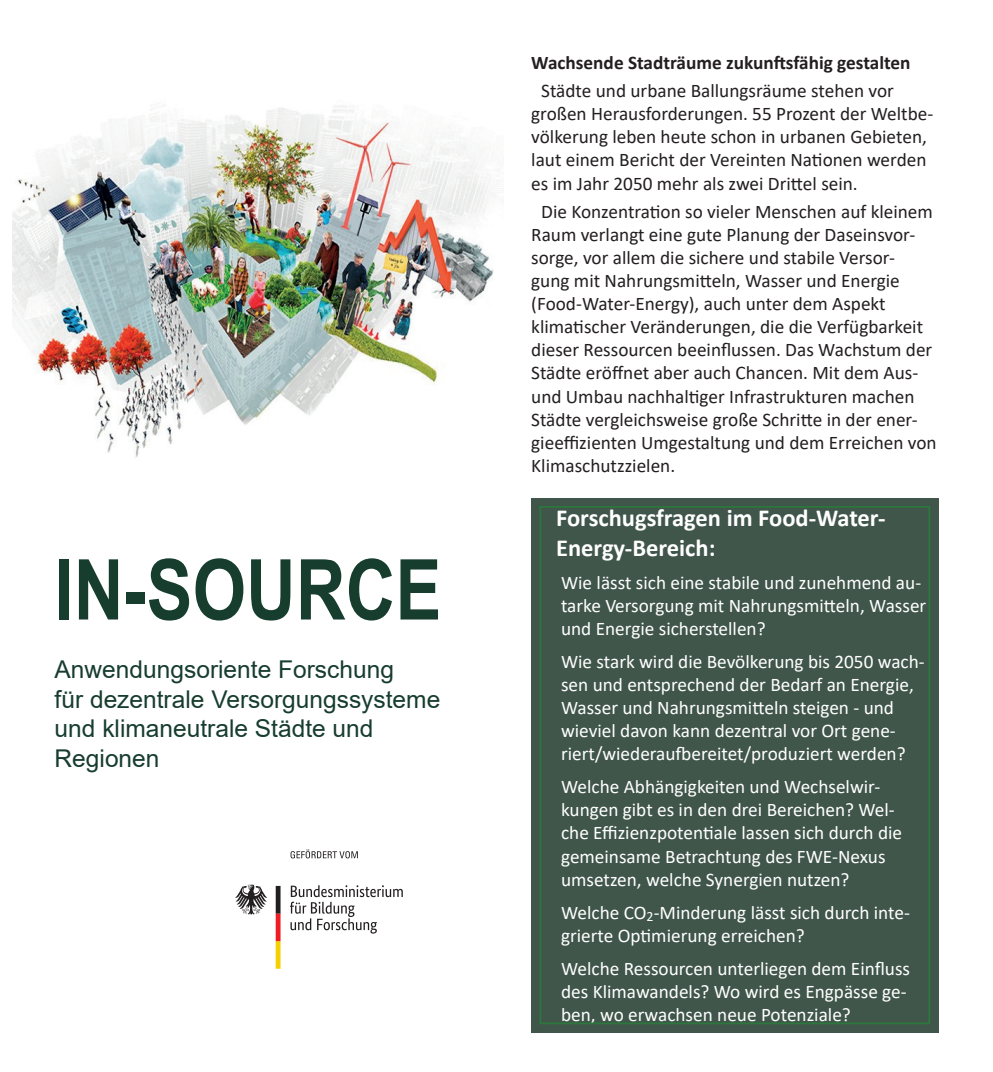
<style>
.page{position:relative;width:993px;height:1072px;background:#fff}
.page>*{position:absolute;margin:0;border:0;box-sizing:border-box;transform-origin:0 0}
.t1{font:700 84px "Arial Narrow";color:#173d2f}
.t2{font:24.5px/29.4px "Arial";color:#173d2f}
.t3{font:700 24.5px/29.4px "Calibri";color:#fff}
.t4{font:19.25px/23.1px "Calibri";color:#231f20}
.t5{font:19.25px/23.1px "Calibri";color:#fff}
.t6{font:700 19.25px "Calibri";color:#231f20}
</style>
<div class="page">
<div style="left:531px;top:498px;width:407px;height:534px;background:#40564b"></div>
<div style="left:539px;top:506px;width:390px;height:518px;border:2px solid #2c773b"></div>
<svg style="left:290px;top:885px;width:112px;height:48px"></svg>
<svg style="left:235px;top:884px;width:32px;height:30px"></svg>
<svg style="left:275px;top:886px;width:5px;height:82px"></svg>
<svg style="left:290px;top:849px;width:68px;height:9px"></svg>
<img style="left:12px;top:105px;width:486px;height:352px">
<h1 class="t1" style="left:55px;top:526px;width:388px">IN-SOURCE</h1>
<p class="t2" style="left:55px;top:655px;width:387px">Anwendungsoriente Forschung<br>für dezentrale Versorgungssysteme und klimaneutrale Städte und<br>Regionen</p>
<p class="t6" style="left:531px;top:49px;width:381px">Wachsende Stadträume zukunftsfähig gestalten</p>
<p class="t4" style="left:531px;top:79px;width:403px;text-indent:10px">Städte und urbane Ballungsräume stehen vor großen Herausforderungen. 55 Prozent der Weltbe&shy;völkerung leben heute schon in urbanen Gebieten, laut einem Bericht der Vereinten Nationen werden es im Jahr 2050 mehr als zwei Drittel sein.</p>
<p class="t4" style="left:531px;top:199px;width:407px;text-indent:10px">Die Konzentration so vieler Menschen auf kleinem Raum verlangt eine gute Planung der Daseinsvor&shy;sorge, vor allem die sichere und stabile Versor&shy;gung mit Nahrungsmitteln, Wasser und Energie (Food-Water-Energy), auch unter dem Aspekt klimatischer Veränderungen, die die Verfügbarkeit dieser Ressourcen beeinflussen. Das Wachstum der Städte eröffnet aber auch Chancen. Mit dem Aus&shy;und Umbau nachhaltiger Infrastrukturen machen Städte vergleichsweise große Schritte in der ener&shy;gieeffizienten Umgestaltung und dem Erreichen von Klimaschutzzielen.</p>
<p class="t3" style="left:556px;top:503px;width:331px">Forschugsfragen im Food-Water-<br>Energy-Bereich:</p>
<p class="t5" style="left:561px;top:570px;width:366px">Wie lässt sich eine stabile und zunehmend au&shy;tarke Versorgung mit Nahrungsmitteln, Wasser und Energie sicherstellen?</p>
<p class="t5" style="left:561px;top:649px;width:365px">Wie stark wird die Bevölkerung bis 2050 wach&shy;sen und entsprechend der Bedarf an Energie, Wasser und Nahrungsmitteln steigen - und wieviel davon kann dezentral vor Ort gene&shy;riert/wiederaufbereitet/produziert werden?</p>
<p class="t5" style="left:561px;top:774px;width:342px">Welche Abhängigkeiten und Wechselwir&shy;kungen gibt es in den drei Bereichen? Wel&shy;che Effizienzpotentiale lassen sich durch die gemeinsame Betrachtung des FWE-Nexus umsetzen, welche Synergien nutzen?</p>
<p class="t5" style="left:561px;top:900px;width:350px">Welche CO<sub>2</sub>-Minderung lässt sich durch inte&shy;grierte Optimierung erreichen?</p>
<p class="t5" style="left:561px;top:956px;width:350px">Welche Ressourcen unterliegen dem Einfluss des Klimawandels? Wo wird es Engpässe ge&shy;ben, wo erwachsen neue Potenziale?</p>
</div>
